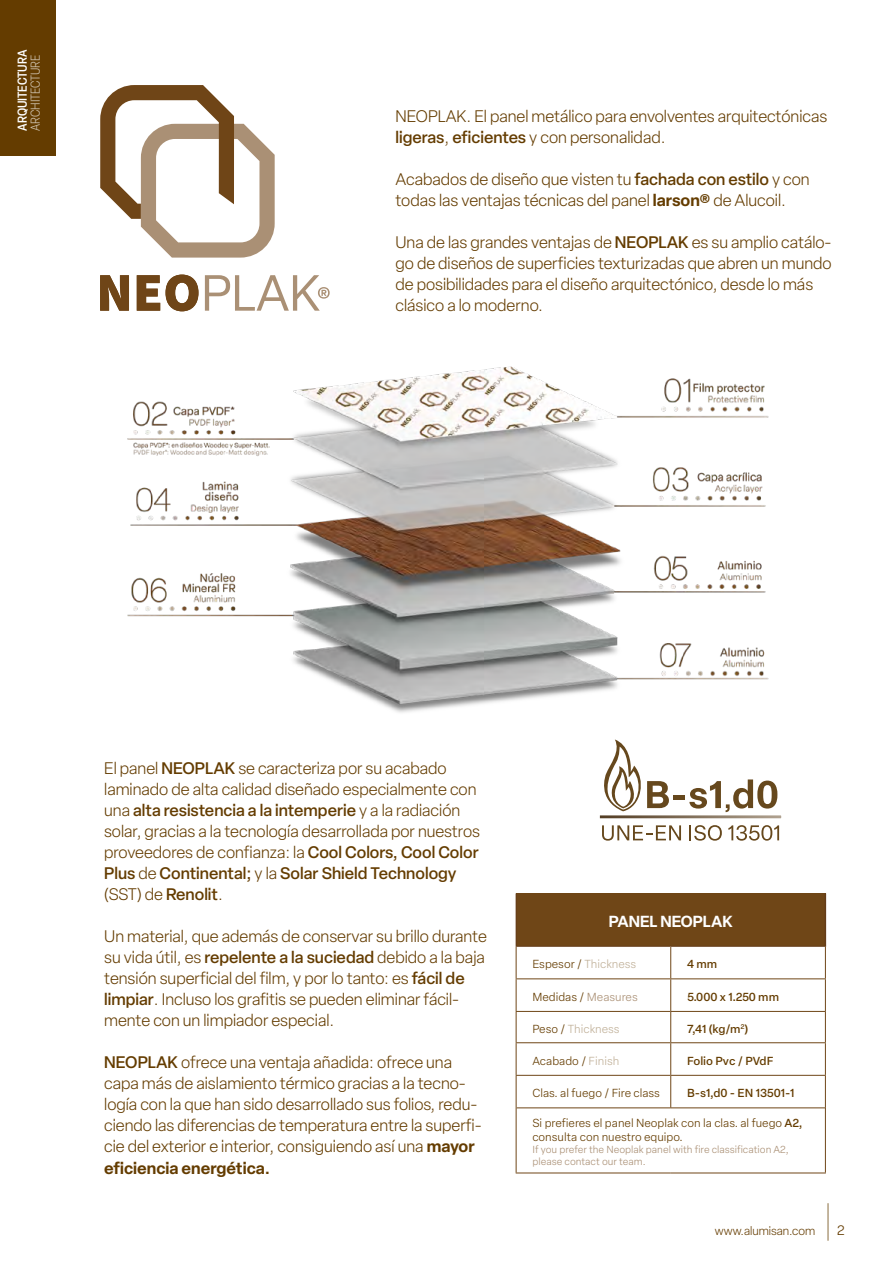
<style>
.page{position:relative;width:893px;height:1263px;background:#fff}
.page>*{position:absolute;margin:0;border:0;box-sizing:border-box;transform-origin:0 0}
.t1{font:300 16.5px/21px "Elza";color:#643c00}
.t2{font:600 15.75px "Elza";color:#fff}
.t3{font:300 13.5px "Elza Text";color:#643c00}
.t4{font:500 condensed 12.75px "Elza";color:#fff}
.t5{font:300 condensed 12.75px "Elza";color:#d1c5b3}
.t6{font:300 12px "Elza";color:#643c00}
.t7{font:300 11.55px/13.8px "Elza Text";color:#643c00}
.t8{font:500 11.55px "Elza Text";letter-spacing:-.005em;color:#643c00}
.t9{font:300 11.55px "Elza Text";color:#c1b199}
.t10{font:300 10.05px/12px "Elza Text";color:#aa9075}
.s1{font-weight:500}
.s2{font-weight:600}
.s3{color:#643c00}
.s4{color:#aa9075}
.s5{color:#c1b199}
</style>
<div class="page">
<hr style="left:827px;top:1203px;width:2px;height:38px;background:#b19e80">
<svg style="left:602px;top:825px;width:79px;height:16px"></svg>
<svg style="left:689px;top:825px;width:33px;height:16px"></svg>
<svg style="left:728px;top:825px;width:51px;height:16px"></svg>
<svg style="left:599px;top:739px;width:182px;height:79px"></svg>
<img style="left:127px;top:366px;width:642px;height:347px">
<svg style="left:100px;top:85px;width:175px;height:173px"></svg>
<svg style="left:205px;top:275px;width:125px;height:36px"></svg>
<svg style="left:100px;top:275px;width:29px;height:36px"></svg>
<svg style="left:137px;top:275px;width:62px;height:36px"></svg>
<div style="left:0;top:0;width:55px;height:155px;background:#643c00"></div>
<div style="left:516px;top:893px;width:309px;height:53px;background:#6f4617"></div>
<hr style="left:517px;top:1107px;width:154px;height:1px;background:#6f4617">
<hr style="left:671px;top:1107px;width:154px;height:1px;background:#6f4617">
<hr style="left:516px;top:1108px;width:1px;height:64px;background:#6f4617">
<hr style="left:825px;top:1108px;width:1px;height:64px;background:#6f4617">
<hr style="left:516px;top:1172px;width:155px;height:1px;background:#6f4617">
<hr style="left:671px;top:1172px;width:155px;height:1px;background:#6f4617">
<hr style="left:516px;top:947px;width:1px;height:31px;background:#6f4617">
<hr style="left:825px;top:947px;width:1px;height:31px;background:#6f4617">
<hr style="left:516px;top:978px;width:155px;height:1px;background:#6f4617">
<hr style="left:516px;top:979px;width:1px;height:32px;background:#6f4617">
<hr style="left:671px;top:978px;width:155px;height:1px;background:#6f4617">
<hr style="left:825px;top:979px;width:1px;height:32px;background:#6f4617">
<hr style="left:516px;top:1011px;width:155px;height:1px;background:#6f4617">
<hr style="left:516px;top:1012px;width:1px;height:30px;background:#6f4617">
<hr style="left:671px;top:1011px;width:155px;height:1px;background:#6f4617">
<hr style="left:825px;top:1012px;width:1px;height:30px;background:#6f4617">
<hr style="left:516px;top:1042px;width:155px;height:1px;background:#6f4617">
<hr style="left:516px;top:1043px;width:1px;height:32px;background:#6f4617">
<hr style="left:671px;top:1042px;width:155px;height:1px;background:#6f4617">
<hr style="left:825px;top:1043px;width:1px;height:32px;background:#6f4617">
<hr style="left:516px;top:1075px;width:155px;height:1px;background:#6f4617">
<hr style="left:516px;top:1076px;width:1px;height:32px;background:#6f4617">
<hr style="left:671px;top:1075px;width:155px;height:1px;background:#6f4617">
<hr style="left:825px;top:1076px;width:1px;height:32px;background:#6f4617">
<hr style="left:670px;top:947px;width:1px;height:31px;background:#6f4617">
<hr style="left:670px;top:979px;width:1px;height:32px;background:#6f4617">
<hr style="left:670px;top:1012px;width:1px;height:30px;background:#6f4617">
<hr style="left:670px;top:1043px;width:1px;height:32px;background:#6f4617">
<hr style="left:670px;top:1076px;width:1px;height:31px;background:#6f4617">
<hr style="left:516px;top:893px;width:1px;height:53px;background:#643c19">
<hr style="left:516px;top:946px;width:155px;height:1px;background:#643c19">
<hr style="left:671px;top:946px;width:155px;height:1px;background:#643c19">
<hr style="left:825px;top:893px;width:1px;height:53px;background:#643c19">
<p class="t4" style="left:14px;top:131px;width:82px;rotate:-90deg">ARQUITECTURA</p>
<p class="t5" style="left:27px;top:131px;width:77px;rotate:-90deg">ARCHITECTURE</p>
<p class="t1" style="left:395px;top:106px;width:433px">NEOPLAK. El panel metálico para envolventes arquitectónicas <span class="s1">ligeras</span>, <span class="s1">eficientes</span> y con personalidad.</p>
<p class="t1" style="left:395px;top:169px;width:416px">Acabados de diseño que visten tu <span class="s1">fachada con estilo</span> y con todas las ventajas técnicas del panel <span class="s2">larson®</span> de Alucoil.</p>
<p class="t1" style="left:395px;top:232px;width:438px">Una de las grandes ventajas de <span class="s1">NEOPLAK</span> es su amplio catálo&shy;go de diseños de superficies texturizadas que abren un mundo de posibilidades para el diseño arquitectónico, desde lo más clásico a lo moderno.</p>
<p class="t1" style="left:104px;top:758px;width:377px">El panel <span class="s1">NEOPLAK</span> se caracteriza por su acabado laminado de alta calidad diseñado especialmente con una <span class="s1">alta resistencia a la intemperie</span> y a la radiación solar, gracias a la tecnología desarrollada por nuestros proveedores de confianza: la <span class="s1">Cool Colors, Cool Color Plus</span> de <span class="s1">Continental;</span> y la <span class="s1">Solar Shield Technology </span>(SST) de <span class="s1">Renolit</span>.</p>
<p class="t1" style="left:104px;top:926px;width:384px">Un material, que además de conservar su brillo durante su vida útil, es <span class="s1">repelente a la suciedad</span> debido a la baja tensión superficial del film, y por lo tanto: es <span class="s1">fácil de limpiar</span>. Incluso los grafitis se pueden eliminar fácil&shy;mente con un limpiador especial.</p>
<p class="t1" style="left:104px;top:1052px;width:379px"><span class="s1">NEOPLAK</span> ofrece una ventaja añadida: ofrece una capa más de aislamiento térmico gracias a la tecno&shy;logía con la que han sido desarrollado sus folios, redu&shy;ciendo las diferencias de temperatura entre la superfi&shy;cie del exterior e interior, consiguiendo así una <span class="s2">mayor eficiencia energética.</span></p>
<p class="t2" style="left:609px;top:910px;width:125px">PANEL NEOPLAK</p>
<p class="t9" style="left:532px;top:956px;width:105px"><span class="s3">Espesor /</span> Thickness</p>
<p class="t8" style="left:687px;top:955px;width:32px">4 mm</p>
<p class="t7" style="left:532px;top:989px;width:107px">Medidas / <span class="s4">Measures</span></p>
<p class="t8" style="left:687px;top:988px;width:94px">5.000 x 1.250 mm</p>
<p class="t9" style="left:532px;top:1020px;width:89px"><span class="s3">Peso /</span> Thickness</p>
<p class="t8" style="left:687px;top:1020px;width:63px">7,41 (kg/m<sup>2</sup>)</p>
<p class="t7" style="left:532px;top:1053px;width:88px">Acabado / <span class="s5">Finish</span></p>
<p class="t8" style="left:687px;top:1051px;width:88px">Folio Pvc / PVdF</p>
<p class="t7" style="left:532px;top:1085px;width:129px">Clas. al fuego / Fire class</p>
<p class="t8" style="left:687px;top:1084px;width:109px">B-s1,d0 - EN 13501-1</p>
<p class="t7" style="left:532px;top:1115px;width:272px">Si prefieres el panel Neoplak con la clas. al fuego <span class="s1">A2, </span>consulta con nuestro equipo.</p>
<p class="t10" style="left:532px;top:1143px;width:258px">If you prefer the Neoplak panel with fire classification A2, please contact our team.</p>
<p class="t6" style="left:715px;top:1223px;width:102px">www.alumisan.com</p>
<p class="t3" style="left:837px;top:1221px;width:9px">2</p>
</div>
